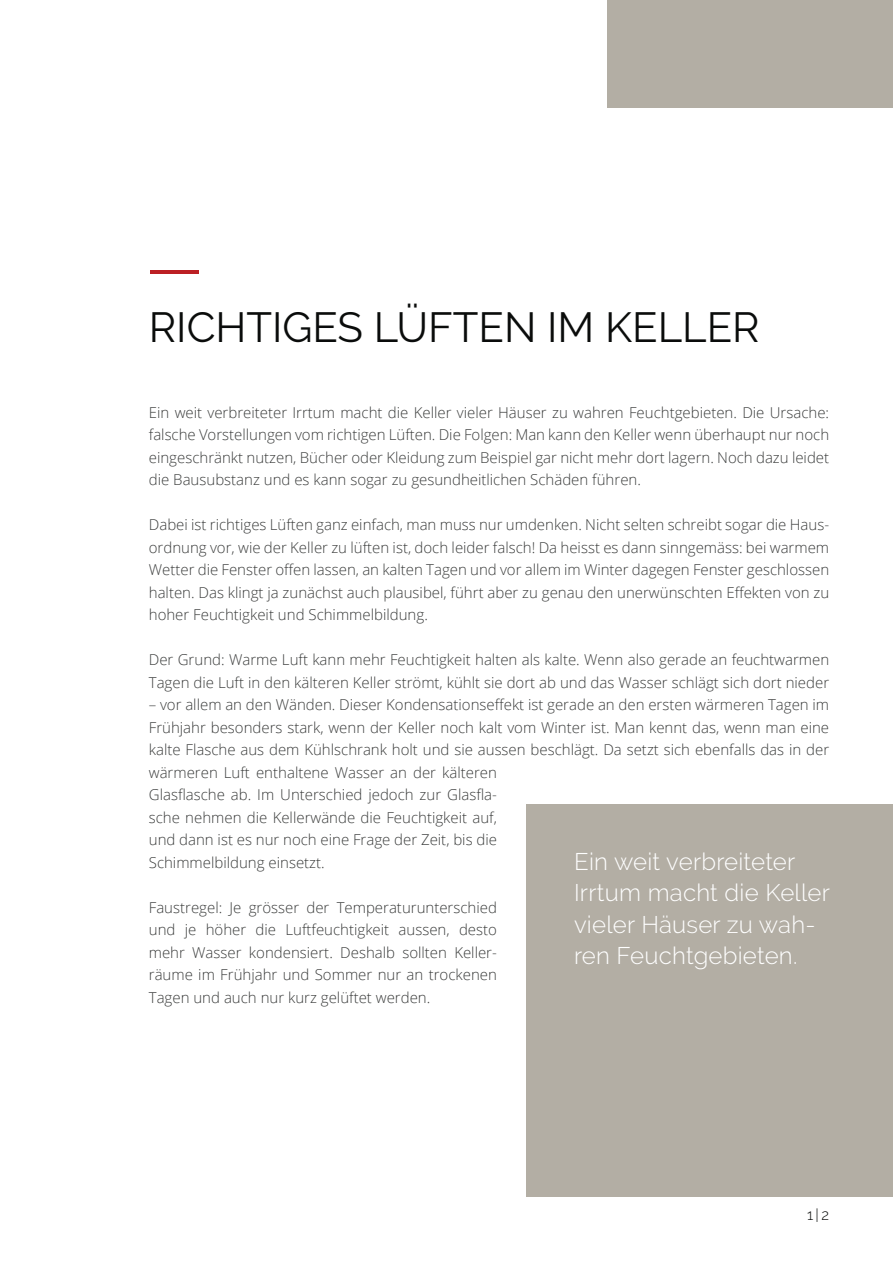
<style>
.page{position:relative;width:893px;height:1263px;background:#fff}
.page>*{position:absolute;margin:0;border:0;box-sizing:border-box;transform-origin:0 0}
.t1{font:42px "Raleway";color:#0a0c0b}
.Tipp{font:300 24px/31.5px "Raleway";letter-spacing:.01em;color:#fff}
.t2{font:300 15px/22.5px "Open Sans";color:#0a0c0b;text-align:justify}
.t3{font:300 15px "Raleway";color:#0a0c0b}
</style>
<div class="page">
<div style="left:607px;top:0;width:286px;height:107px;background:#b3aea4"></div>
<hr style="left:150px;top:270px;width:49px;height:3px;background:#bc2024">
<div style="left:527px;top:804px;width:366px;height:393px;background:#b3aea4"></div>
<h2 class="t1" style="left:149px;top:303px;width:612px">RICHTIGES LÜFTEN IM KELLER</h2>
<p class="t2" style="left:149px;top:400px;width:682px">Ein weit verbreiteter Irrtum macht die Keller vieler Häuser zu wahren Feuchtgebieten. Die Ursache: falsche Vorstellungen vom richtigen Lüften. Die Folgen: Man kann den Keller wenn überhaupt nur noch eingeschränkt nutzen, Bücher oder Kleidung zum Beispiel gar nicht mehr dort lagern. Noch dazu leidet die Bausubstanz und es kann sogar zu gesundheitlichen Schäden führen.</p>
<p class="t2" style="left:149px;top:513px;width:682px">Dabei ist richtiges Lüften ganz einfach, man muss nur umdenken. Nicht selten schreibt sogar die Haus&shy;ordnung vor, wie der Keller zu lüften ist, doch leider falsch! Da heisst es dann sinngemäss: bei warmem Wetter die Fenster offen lassen, an kalten Tagen und vor allem im Winter dagegen Fenster geschlossen halten. Das klingt ja zunächst auch plausibel, führt aber zu genau den unerwünschten Effekten von zu hoher Feuchtigkeit und Schimmelbildung.</p>
<p class="t2" style="left:149px;top:648px;width:682px">Der Grund: Warme Luft kann mehr Feuchtigkeit halten als kalte. Wenn also gerade an feuchtwarmen<br>Tagen die Luft in den kälteren Keller strömt, kühlt sie dort ab und das Wasser schlägt sich dort nieder</p>
<p class="t2" style="left:149px;top:693px;width:682px;text-align:left">– vor allem an den Wänden. Dieser Kondensationseffekt ist gerade an den ersten wärmeren Tagen im Frühjahr besonders stark, wenn der Keller noch kalt vom Winter ist. Man kennt das, wenn man eine kalte Flasche aus dem Kühlschrank holt und sie aussen beschlägt. Da setzt sich ebenfalls das in der wärmeren Luft enthaltene Wasser an der kälteren<br>Glasflasche ab. Im Unterschied jedoch zur Glasfla-<br>sche nehmen die Kellerwände die Feuchtigkeit auf,<br>und dann ist es nur noch eine Frage der Zeit, bis die<br>Schimmelbildung einsetzt.</p>
<p class="t2" style="left:149px;top:895px;width:350px">Faustregel: Je grösser der Temperaturunterschied und je höher die Luftfeuchtigkeit aussen, desto mehr Wasser kondensiert. Deshalb sollten Keller&shy;räume im Frühjahr und Sommer nur an trockenen Tagen und auch nur kurz gelüftet werden.</p>
<p class="Tipp" style="left:574px;top:845px;width:257px">Ein weit verbreiteter<br>Irrtum macht die Keller vieler Häuser zu wah&shy;ren Feuchtgebieten.</p>
<p class="t3" style="left:807px;top:1206px;width:24px">1|2</p>
</div>
